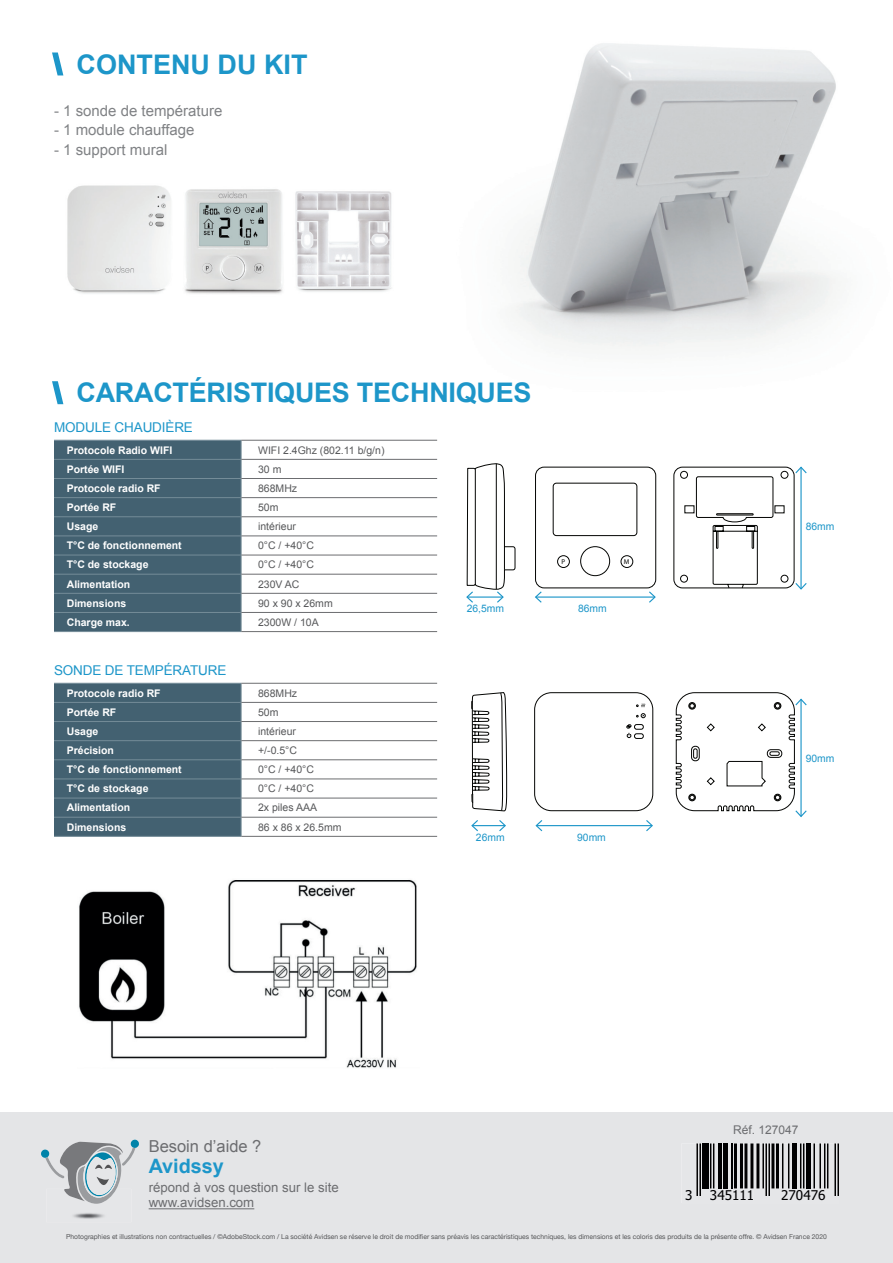
<style>
.page{position:relative;width:893px;height:1263px;background:#fff}
.page>*{position:absolute;margin:0;border:0;box-sizing:border-box;transform-origin:0 0}
.t1{font:700 27px "Arial";letter-spacing:-.01em;color:#1d96c9}
.t2{font:700 19.8px "Arial";color:#1d96c9}
.t3{font:16.5px "Arial";color:#6c6d70}
.t4{font:15px "Arial";color:#808285}
.t5{font:13.5px "Arial";letter-spacing:-.01em;color:#1d96c9}
.t6{font:13.5px "Tahoma";color:#000001}
.t7{font:13.2px/15.9px "Arial";color:#6c6d70}
.t8{font:12px "Arial";color:#6c6d70}
.t9{font:700 10.5px "Arial";color:#fff}
.t10{font:10.5px "Arial";color:#57585a}
.t11{font:10.35px "Arial";color:#1d96c9}
.t12{font:7.05px "Myriad Pro";color:#040503}
.t13{font:6.75px "Helvetica Neue";color:#57585a}
.s1{font-weight:900}
</style>
<div class="page">
<img style="left:514px;top:43px;width:322px;height:305px">
<svg style="left:54px;top:440px;width:188px;height:191px;background:#466373"></svg>
<hr style="left:54px;top:631px;width:187px;height:1px;background:#748c98">
<hr style="left:241px;top:440px;width:196px;height:1px;background:#6c6d70">
<hr style="left:241px;top:459px;width:196px;height:1px;background:#6c6d70">
<hr style="left:241px;top:478px;width:196px;height:1px;background:#6c6d70">
<hr style="left:241px;top:497px;width:196px;height:1px;background:#6c6d70">
<hr style="left:241px;top:516px;width:196px;height:1px;background:#6c6d70">
<hr style="left:241px;top:536px;width:196px;height:1px;background:#6c6d70">
<hr style="left:241px;top:555px;width:196px;height:1px;background:#6c6d70">
<hr style="left:241px;top:574px;width:196px;height:1px;background:#6c6d70">
<hr style="left:241px;top:593px;width:196px;height:1px;background:#6c6d70">
<hr style="left:241px;top:612px;width:196px;height:1px;background:#6c6d70">
<hr style="left:241px;top:631px;width:196px;height:1px;background:#6c6d70">
<svg style="left:54px;top:683px;width:188px;height:153px;background:#466373"></svg>
<hr style="left:54px;top:836px;width:187px;height:1px;background:#748c98">
<hr style="left:241px;top:683px;width:196px;height:1px;background:#6c6d70">
<hr style="left:241px;top:702px;width:196px;height:1px;background:#6c6d70">
<hr style="left:241px;top:721px;width:196px;height:1px;background:#6c6d70">
<hr style="left:241px;top:740px;width:196px;height:1px;background:#6c6d70">
<hr style="left:241px;top:759px;width:196px;height:1px;background:#6c6d70">
<hr style="left:241px;top:779px;width:196px;height:1px;background:#6c6d70">
<hr style="left:241px;top:798px;width:196px;height:1px;background:#6c6d70">
<hr style="left:241px;top:817px;width:196px;height:1px;background:#6c6d70">
<hr style="left:241px;top:836px;width:196px;height:1px;background:#6c6d70">
<div style="left:0;top:1112px;width:893px;height:151px;background:#e4e5e7"></div>
<img style="left:46px;top:1204px;width:85px;height:18px">
<svg style="left:40px;top:1140px;width:99px;height:64px;background:#bec4c8"></svg>
<hr style="left:149px;top:1208px;width:105px;height:1px;background:#6c6d70">
<svg style="left:471px;top:692px;width:336px;height:140px"></svg>
<svg style="left:466px;top:463px;width:341px;height:140px"></svg>
<img style="left:79px;top:880px;width:338px;height:188px">
<svg style="left:681px;top:1143px;width:158px;height:60px;background:#d0d1d3"></svg>
<hr style="left:699px;top:1143px;width:2px;height:53px;background:#000001">
<hr style="left:696px;top:1143px;width:2px;height:53px;background:#000001">
<div style="left:702px;top:1143px;width:6px;height:45px;background:#000001"></div>
<hr style="left:713px;top:1143px;width:1px;height:45px;background:#000001">
<hr style="left:710px;top:1143px;width:1px;height:45px;background:#000001">
<hr style="left:719px;top:1143px;width:3px;height:45px;background:#000001">
<div style="left:723px;top:1143px;width:5px;height:45px;background:#000001"></div>
<hr style="left:731px;top:1143px;width:1px;height:45px;background:#000001">
<hr style="left:756px;top:1143px;width:3px;height:45px;background:#000001">
<hr style="left:750px;top:1143px;width:3px;height:45px;background:#000001">
<hr style="left:744px;top:1143px;width:3px;height:45px;background:#000001">
<hr style="left:740px;top:1143px;width:3px;height:45px;background:#000001">
<hr style="left:734px;top:1143px;width:3px;height:45px;background:#000001">
<hr style="left:768px;top:1143px;width:2px;height:53px;background:#000001">
<hr style="left:765px;top:1143px;width:2px;height:53px;background:#000001">
<hr style="left:762px;top:1143px;width:2px;height:45px;background:#000001">
<hr style="left:776px;top:1143px;width:3px;height:45px;background:#000001">
<hr style="left:771px;top:1143px;width:3px;height:45px;background:#000001">
<hr style="left:788px;top:1143px;width:1px;height:45px;background:#000001">
<hr style="left:782px;top:1143px;width:1px;height:45px;background:#000001">
<div style="left:792px;top:1143px;width:5px;height:45px;background:#000001"></div>
<hr style="left:803px;top:1143px;width:1px;height:45px;background:#000001">
<hr style="left:800px;top:1143px;width:1px;height:45px;background:#000001">
<hr style="left:806px;top:1143px;width:4px;height:45px;background:#000001">
<hr style="left:837px;top:1143px;width:2px;height:53px;background:#000001">
<hr style="left:834px;top:1143px;width:2px;height:53px;background:#000001">
<hr style="left:827px;top:1143px;width:1px;height:45px;background:#000001">
<hr style="left:824px;top:1143px;width:1px;height:45px;background:#000001">
<hr style="left:819px;top:1143px;width:2px;height:45px;background:#000001">
<hr style="left:813px;top:1143px;width:2px;height:45px;background:#000001">
<div style="left:686px;top:1190px;width:6px;height:10px;background:#e5e6e8"></div>
<div style="left:711px;top:1190px;width:42px;height:10px;background:#e5e6e8"></div>
<div style="left:782px;top:1190px;width:43px;height:10px;background:#e5e6e8"></div>
<img style="left:67px;top:185px;width:325px;height:109px">
<h1 class="t1" style="left:54px;top:46px;width:255px"><span class="s1">\</span> CONTENU DU KIT</h1>
<h3 class="t4" style="left:54px;top:101px;width:170px">- 1 sonde de température</h3>
<h3 class="t4" style="left:54px;top:120px;width:142px">- 1 module chauffage</h3>
<h3 class="t4" style="left:54px;top:140px;width:115px">- 1 support mural</h3>
<h1 class="t1" style="left:54px;top:375px;width:479px"><span class="s1">\</span> CARACTÉRISTIQUES TECHNIQUES</h1>
<h3 class="t5" style="left:54px;top:419px;width:140px">MODULE CHAUDIÈRE</h3>
<h3 class="t9" style="left:67px;top:443px;width:107px">Protocole Radio WIFI</h3>
<h3 class="t10" style="left:258px;top:443px;width:128px">WIFI 2.4Ghz (802.11 b/g/n)</h3>
<h3 class="t9" style="left:67px;top:462px;width:59px">Portée WIFI</h3>
<h3 class="t10" style="left:258px;top:462px;width:25px">30 m</h3>
<h3 class="t9" style="left:67px;top:481px;width:95px">Protocole radio RF</h3>
<h3 class="t10" style="left:258px;top:481px;width:41px">868MHz</h3>
<h3 class="t9" style="left:67px;top:500px;width:51px">Portée RF</h3>
<h3 class="t10" style="left:258px;top:500px;width:22px">50m</h3>
<h3 class="t9" style="left:67px;top:519px;width:33px">Usage</h3>
<h3 class="t10" style="left:258px;top:520px;width:39px">intérieur</h3>
<h3 class="t9" style="left:67px;top:539px;width:117px">T°C de fonctionnement</h3>
<h3 class="t10" style="left:258px;top:539px;width:57px">0°C / +40°C</h3>
<h3 class="t9" style="left:67px;top:558px;width:83px">T°C de stockage</h3>
<h3 class="t10" style="left:258px;top:558px;width:57px">0°C / +40°C</h3>
<h3 class="t9" style="left:67px;top:577px;width:65px">Alimentation</h3>
<h3 class="t10" style="left:258px;top:577px;width:43px">230V AC</h3>
<h3 class="t9" style="left:67px;top:596px;width:61px">Dimensions</h3>
<h3 class="t10" style="left:258px;top:596px;width:76px">90 x 90 x 26mm</h3>
<h3 class="t9" style="left:67px;top:615px;width:65px">Charge max.</h3>
<h3 class="t10" style="left:258px;top:615px;width:62px">2300W / 10A</h3>
<h3 class="t5" style="left:54px;top:662px;width:174px">SONDE DE TEMPÉRATURE</h3>
<h3 class="t9" style="left:67px;top:686px;width:95px">Protocole radio RF</h3>
<h3 class="t10" style="left:258px;top:686px;width:41px">868MHz</h3>
<h3 class="t9" style="left:67px;top:705px;width:51px">Portée RF</h3>
<h3 class="t10" style="left:258px;top:705px;width:22px">50m</h3>
<h3 class="t9" style="left:67px;top:724px;width:33px">Usage</h3>
<h3 class="t10" style="left:258px;top:724px;width:39px">intérieur</h3>
<h3 class="t9" style="left:67px;top:743px;width:49px">Précision</h3>
<h3 class="t10" style="left:258px;top:743px;width:40px">+/-0.5°C</h3>
<h3 class="t9" style="left:67px;top:762px;width:117px">T°C de fonctionnement</h3>
<h3 class="t10" style="left:258px;top:763px;width:57px">0°C / +40°C</h3>
<h3 class="t9" style="left:67px;top:782px;width:83px">T°C de stockage</h3>
<h3 class="t10" style="left:258px;top:782px;width:57px">0°C / +40°C</h3>
<h3 class="t9" style="left:67px;top:801px;width:65px">Alimentation</h3>
<h3 class="t10" style="left:258px;top:801px;width:60px">2x piles AAA</h3>
<h3 class="t9" style="left:67px;top:820px;width:61px">Dimensions</h3>
<h3 class="t10" style="left:258px;top:820px;width:85px">86 x 86 x 26.5mm</h3>
<p class="t12" style="left:562px;top:557px;width:5px">P</p>
<p class="t12" style="left:624px;top:557px;width:7px">M</p>
<h3 class="t11" style="left:467px;top:602px;width:39px">26,5mm</h3>
<h3 class="t11" style="left:578px;top:602px;width:30px">86mm</h3>
<h3 class="t11" style="left:476px;top:830px;width:30px">26mm</h3>
<h3 class="t11" style="left:577px;top:830px;width:30px">90mm</h3>
<h3 class="t11" style="left:806px;top:520px;width:30px">86mm</h3>
<h3 class="t11" style="left:806px;top:752px;width:30px">90mm</h3>
<h3 class="t3" style="left:149px;top:1135px;width:114px">Besoin d’aide ?</h3>
<h2 class="t2" style="left:149px;top:1153px;width:77px">Avidssy</h2>
<h3 class="t7" style="left:149px;top:1179px;width:192px">répond à vos question sur le site www.avidsen.com</h3>
<h3 class="t8" style="left:733px;top:1121px;width:67px">Réf. 127047</h3>
<h3 class="t6" style="left:685px;top:1186px;width:9px">3</h3>
<h3 class="t6" style="left:710px;top:1186px;width:46px">345111</h3>
<h3 class="t6" style="left:781px;top:1186px;width:46px">270476</h3>
<p class="t13" style="left:66px;top:1232px;width:762px">Photographies et illustrations non contractuelles / ©AdobeStock.com / La société Avidsen se réserve le droit de modifier sans préavis les caractéristiques techniques, les dimensions et les coloris des produits de la présente offre. © Avidsen France 2020</p>
</div>
